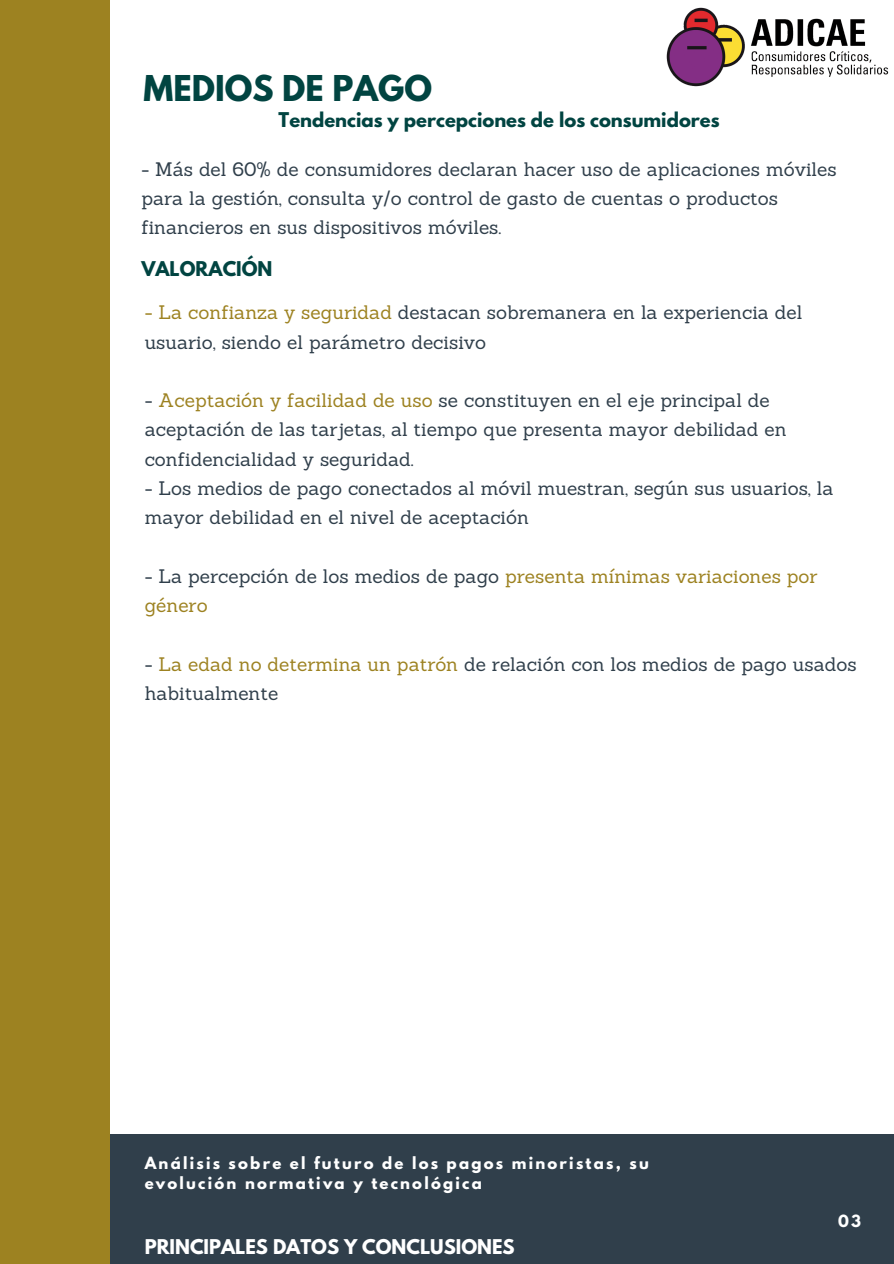
<style>
.page{position:relative;width:894px;height:1264px;background:#fff}
.page>*{position:absolute;margin:0;border:0;box-sizing:border-box;transform-origin:0 0}
.t1{font:700 31.5px "League Spartan";color:#014441}
.t2{font:19.05px/29.2px "Sanchez";color:#303f4b}
.t3{font:19.05px/29.2px "Sanchez";color:#9d8221}
.t4{font:700 18px "League Spartan";color:#014441}
.t5{font:700 18px "League Spartan";color:#fff}
.t6{font:700 14.85px/19.2px "League Spartan";letter-spacing:.15em;color:#fff}
.s1{color:#9d8221}
.s2{color:#303f4b}
</style>
<div class="page">
<div style="left:0;top:1134px;width:893px;height:129px;background:#303f4b"></div>
<div style="left:0;top:0;width:109px;height:1263px;background:#9d8221"></div>
<img style="left:666px;top:7px;width:223px;height:80px">
<h1 class="t1" style="left:143px;top:72px;width:290px">MEDIOS DE PAGO</h1>
<p class="t4" style="left:278px;top:111px;width:442px">Tendencias y percepciones de los consumidores</p>
<p class="t2" style="left:141px;top:154px;width:696px">- Más del 60% de consumidores declaran hacer uso de aplicaciones móviles para la gestión, consulta y/o control de gasto de cuentas o productos financieros en sus dispositivos móviles.</p>
<p class="t4" style="left:141px;top:259px;width:133px">VALORACIÓN</p>
<p class="t2" style="left:145px;top:298px;width:659px"><span class="s1">- La confianza y seguridad</span> destacan sobremanera en la experiencia del usuario, siendo el parámetro decisivo</p>
<p class="t2" style="left:145px;top:385px;width:643px">- <span class="s1">Aceptación y facilidad de uso</span> se constituyen en el eje principal de aceptación de las tarjetas, al tiempo que presenta mayor debilidad en confidencialidad y seguridad.</p>
<p class="t2" style="left:145px;top:473px;width:690px">- Los medios de pago conectados al móvil muestran, según sus usuarios, la mayor debilidad en el nivel de aceptación</p>
<p class="t3" style="left:145px;top:561px;width:674px"><span class="s2">- La percepción de los medios de pago</span> presenta mínimas variaciones por género</p>
<p class="t2" style="left:145px;top:649px;width:713px">- <span class="s1">La edad no determina un patrón</span> de relación con los medios de pago usados habitualmente</p>
<p class="t6" style="left:145px;top:1155px;width:505px">Análisis sobre el futuro de los pagos minoristas, su evolución normativa y tecnológica</p>
<p class="t5" style="left:145px;top:1238px;width:371px">PRINCIPALES DATOS Y CONCLUSIONES</p>
<p class="t6" style="left:837px;top:1213px;width:24px">03</p>
</div>
